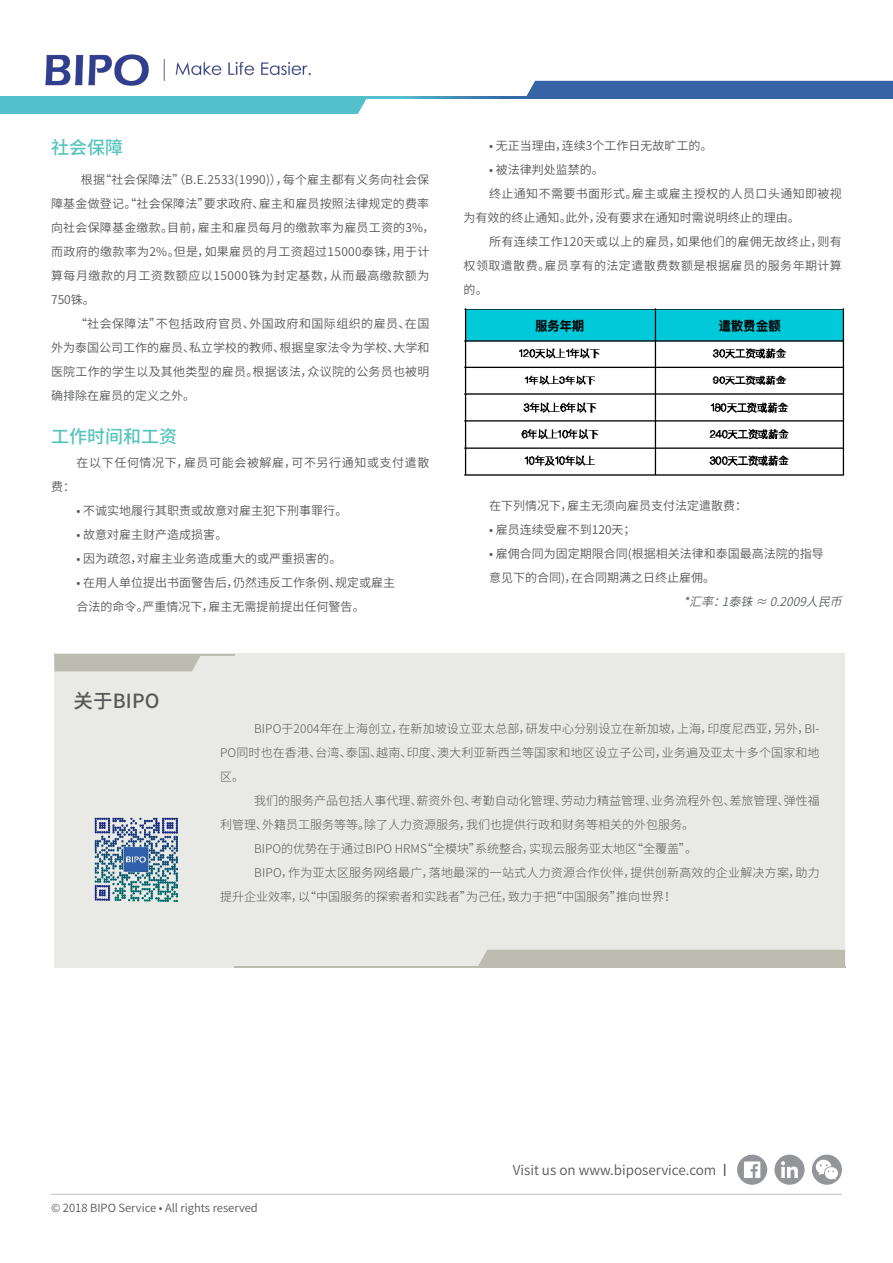
<style>
.page{position:relative;width:893px;height:1263px;background:#fff}
.page>*{position:absolute;margin:0;border:0;box-sizing:border-box;transform-origin:0 0}
.Subhead{font:500 19.5px "Source Han Sans CN";letter-spacing:.01em;color:#57585a}
.t1{font:500 18px "Source Han Sans CN";color:#56c3bd}
.t2{font:13.5px "Source Han Sans CN";color:#57585a}
.Copy{font:12px/24px "Source Han Sans CN";letter-spacing:.015em;color:#57585a}
.正文f{font:300 12px/24px "Source Han Sans CN";letter-spacing:.005em;color:#57585a}
.Copy-2{font:12px "Source Han Sans CN";letter-spacing:.05em;color:#57585a}
.t3{font:italic 12px "Source Han Sans CN";color:#5d6161}
.t4{font:11.25px "Source Han Sans CN";color:#57585a}
.s1{color:#4c4f50}
.s2{font-size:16.5px}
</style>
<div class="page">
<hr style="left:51px;top:1194px;width:791px;height:1px;background:#bcbdc0">
<svg style="left:0;top:98px;width:367px;height:16px"></svg>
<div style="left:526px;top:81px;width:367px;height:15px;background:#3664a6"></div>
<svg style="left:0;top:96px;width:893px;height:2px"></svg>
<div style="left:774px;top:1155px;width:31px;height:30px;background:#939598;border-radius:50%"></div>
<svg style="left:781px;top:1161px;width:17px;height:17px"></svg>
<div style="left:737px;top:1155px;width:30px;height:30px;background:#939598;border-radius:50%"></div>
<svg style="left:744px;top:1161px;width:16px;height:17px"></svg>
<div style="left:812px;top:1155px;width:30px;height:30px;background:#939598;border-radius:50%"></div>
<svg style="left:815px;top:1159px;width:24px;height:21px"></svg>
<img style="left:12px;top:54px;width:333px;height:60px">
<div style="left:54px;top:653px;width:791px;height:314px;background:#e9e9e5"></div>
<div style="left:478px;top:950px;width:367px;height:16px;background:#bcbcb0"></div>
<hr style="left:234px;top:966px;width:611px;height:1px;background:#bcbcb0">
<div style="left:54px;top:655px;width:147px;height:16px;background:#bcbcb0"></div>
<hr style="left:54px;top:654px;width:180px;height:1px;background:#bcbcb0">
<img style="left:94px;top:817px;width:83px;height:84px">
<img style="left:464px;top:308px;width:381px;height:168px">
<p class="t1" style="left:51px;top:138px;width:73px">社会保障</p>
<p class="Copy" style="left:51px;top:168px;width:385px;text-indent:30px">根据“社会保障法”（B.E.2533(1990)），每个雇主都有义务向社会保障基金做登记。“社会保障法”要求政府、雇主和雇员按照法律规定的费率向社会保障基金缴款。目前，雇主和雇员每月的缴款率为雇员工资的3%，而政府的缴款率为2%。但是，如果雇员的月工资超过15000泰铢，用于计算每月缴款的月工资数额应以15000铢为封定基数，从而最高缴款额为750铢。</p>
<p class="Copy" style="left:51px;top:312px;width:380px;text-align:justify;text-indent:24px">“社会保障法”不包括政府官员、外国政府和国际组织的雇员、在国外为泰国公司工作的雇员、私立学校的教师、根据皇家法令为学校、大学和医院工作的学生以及其他类型的雇员。根据该法，众议院的公务员也被明确排除在雇员的定义之外。</p>
<p class="t1" style="left:51px;top:426px;width:128px">工作时间和工资</p>
<p class="Copy-2" style="left:77px;top:456px;width:354px">在以下任何情况下，雇员可能会被解雇，可不另行通知或支付遣散</p>
<p class="Copy" style="left:51px;top:475px;width:25px">费：</p>
<p class="Copy" style="left:77px;top:499px;width:272px">• 不诚实地履行其职责或故意对雇主犯下刑事罪行。</p>
<p class="Copy" style="left:77px;top:523px;width:152px">• 故意对雇主财产造成损害。</p>
<p class="Copy" style="left:77px;top:547px;width:266px">• 因为疏忽，对雇主业务造成重大的或严重损害的。</p>
<p class="Copy" style="left:77px;top:571px;width:320px">• 在用人单位提出书面警告后，仍然违反工作条例、规定或雇主</p>
<p class="Copy" style="left:77px;top:595px;width:290px">合法的命令。严重情况下，雇主无需提前提出任何警告。</p>
<p class="Subhead" style="left:73px;top:689px;width:88px">关于BIPO</p>
<p class="Copy" style="left:489px;top:133px;width:225px">• 无正当理由，连续3个工作日无故旷工的。</p>
<p class="Copy" style="left:489px;top:157px;width:116px">• 被法律判处监禁的。</p>
<p class="Copy" style="left:464px;top:181px;width:380px;text-indent:26px">终止通知不需要书面形式。雇主或雇主授权的人员口头通知即被视为有效的终止通知。此外，没有要求在通知时需说明终止的理由。</p>
<p class="Copy" style="left:464px;top:229px;width:380px;text-align:justify;text-indent:26px">所有连续工作120天或以上的雇员，如果他们的雇佣无故终止，则有权领取遣散费。雇员享有的法定遣散费数额是根据雇员的服务年期计算的。</p>
<p class="Copy" style="left:489px;top:493px;width:259px">在下列情况下，雇主无须向雇员支付法定遣散费：</p>
<p class="Copy" style="left:489px;top:517px;width:148px">• 雇员连续受雇不到120天；</p>
<p class="Copy" style="left:489px;top:541px;width:336px">• 雇佣合同为固定期限合同(根据相关法律和泰国最高法院的指导</p>
<p class="Copy" style="left:489px;top:565px;width:228px">意见下的合同)，在合同期满之日终止雇佣。</p>
<p class="t3" style="left:684px;top:594px;width:167px"><span class="s1">*</span>汇率：1泰铢≈0.2009人民币</p>
<p class="正文f" style="left:220px;top:717px;width:601px;text-align:justify;text-indent:34px">BIPO于2004年在上海创立，在新加坡设立亚太总部，研发中心分别设立在新加坡，上海，印度尼西亚，另外，BI-PO同时也在香港、台湾、泰国、越南、印度、澳大利亚新西兰等国家和地区设立子公司，业务遍及亚太十多个国家和地区。</p>
<p class="正文f" style="left:220px;top:789px;width:601px;text-indent:34px">我们的服务产品包括人事代理、薪资外包、考勤自动化管理、劳动力精益管理、业务流程外包、差旅管理、弹性福利管理、外籍员工服务等等。除了人力资源服务，我们也提供行政和财务等相关的外包服务。</p>
<p class="正文f" style="left:254px;top:837px;width:445px">BIPO的优势在于通过BIPO HRMS“全模块”系统整合，实现云服务亚太地区“全覆盖”。</p>
<p class="正文f" style="left:220px;top:861px;width:601px;text-indent:34px">BIPO，作为亚太区服务网络最广，落地最深的一站式人力资源合作伙伴，提供创新高效的企业解决方案，助力提升企业效率，以“中国服务的探索者和实践者”为己任，致力于把“中国服务”推向世界！</p>
<p class="t4" style="left:51px;top:1201px;width:208px">© 2018 BIPO Service • All rights reserved</p>
<p class="t2" style="left:513px;top:1162px;width:216px">Visit us on www.biposervice.com <span class="s2">I</span></p>
</div>
